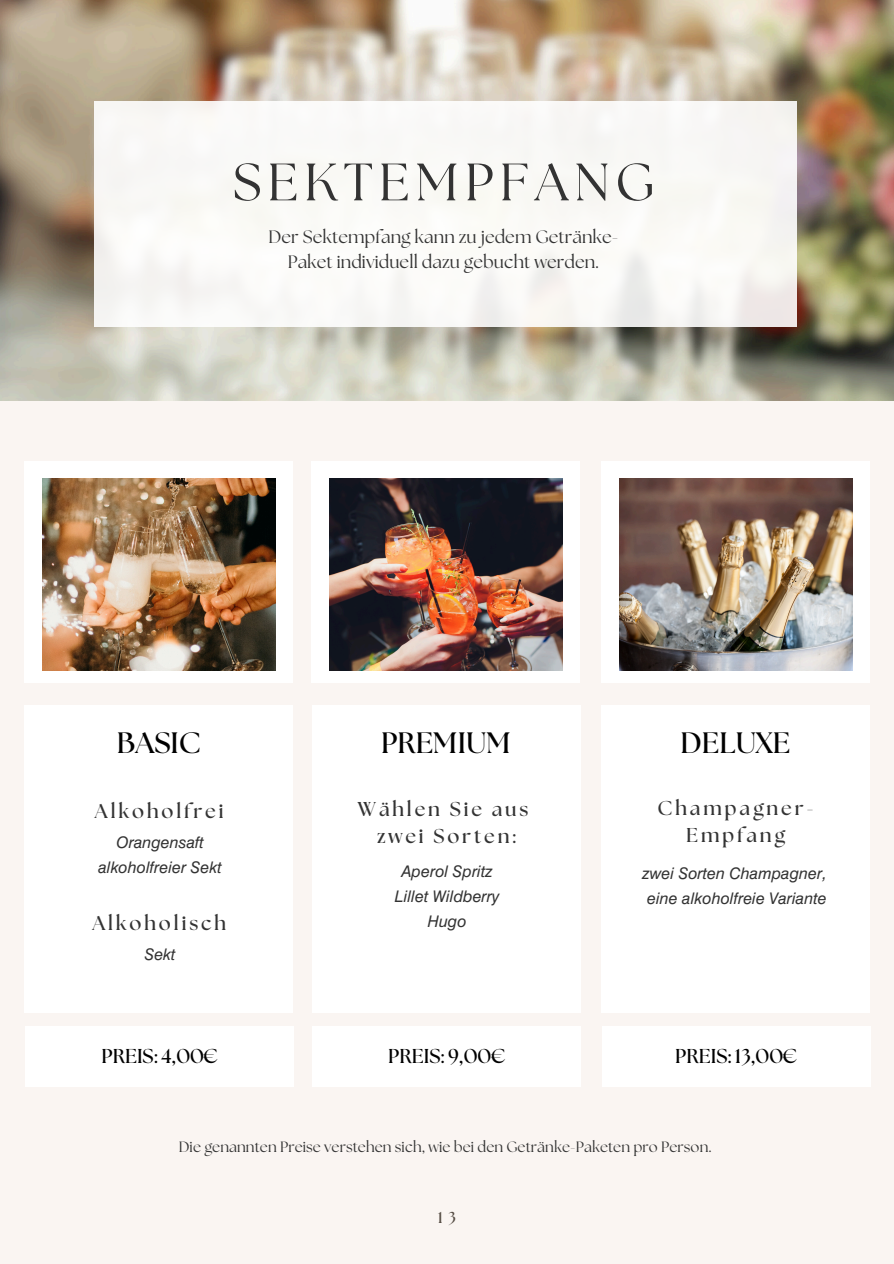
<style>
.page{position:relative;width:894px;height:1264px;background:#fff}
.page>*{position:absolute;margin:0;border:0;box-sizing:border-box;transform-origin:0 0}
.t1{font:52.5px "The Seasons";letter-spacing:.11em;color:#333}
.t2{font:700 29.4px "The Seasons";color:#000}
.t3{font:700 20.1px "The Seasons";color:#000}
.t4{font:700 19.95px/27.2px "The Seasons";letter-spacing:.14em;color:#333;text-align:center}
.t5{font:18px/24.8px "The Seasons";letter-spacing:.005em;color:#333;text-align:center}
.t6{font:italic 16.05px "Swiss 721";letter-spacing:.005em;color:#333}
.t7{font:700 15.9px "The Seasons";color:#544b43}
.t8{font:15px "The Seasons";letter-spacing:.005em;color:#333}
</style>
<div class="page">
<div style="left:0;top:0;width:893px;height:1263px;background:#faf5f2"></div>
<img style="left:0;top:0;width:893px;height:400px">
<div style="left:311px;top:705px;width:269px;height:307px;background:#fff"></div>
<div style="left:312px;top:1026px;width:269px;height:61px;background:#fff"></div>
<div style="left:311px;top:461px;width:269px;height:222px;background:#fff"></div>
<img style="left:329px;top:479px;width:233px;height:191px">
<div style="left:94px;top:101px;width:702px;height:226px;background:#f9f9f6"></div>
<div style="left:25px;top:705px;width:268px;height:307px;background:#fff"></div>
<div style="left:25px;top:1026px;width:269px;height:61px;background:#fff"></div>
<div style="left:25px;top:461px;width:268px;height:222px;background:#fff"></div>
<img style="left:43px;top:479px;width:232px;height:191px">
<div style="left:601px;top:705px;width:268px;height:307px;background:#fff"></div>
<div style="left:601px;top:1026px;width:269px;height:61px;background:#fff"></div>
<div style="left:601px;top:461px;width:268px;height:222px;background:#fff"></div>
<img style="left:619px;top:479px;width:232px;height:191px">
<p class="t1" style="left:232px;top:158px;width:423px">SEKTEMPFANG</p>
<h4 class="t5" style="left:268px;top:225px;width:351px">Der Sektempfang kann zu jedem Getränke-<br>Paket individuell dazu gebucht werden.</h4>
<h3 class="t2" style="left:117px;top:729px;width:86px">BASIC</h3>
<p class="t4" style="left:95px;top:798px;width:130px">Alkoholfrei</p>
<h2 class="t6" style="left:116px;top:832px;width:89px">Orangensaft</h2>
<h4 class="t6" style="left:98px;top:857px;width:125px">alkoholfreier Sekt</h4>
<p class="t4" style="left:92px;top:910px;width:135px">Alkoholisch</p>
<p class="t6" style="left:145px;top:944px;width:32px">Sekt</p>
<h3 class="t3" style="left:101px;top:1046px;width:118px">PREIS: 4,00€</h3>
<h5 class="t2" style="left:381px;top:729px;width:131px">PREMIUM</h5>
<h2 class="t2" style="left:680px;top:729px;width:111px">DELUXE</h2>
<p class="t4" style="left:357px;top:796px;width:172px">Wählen Sie aus zwei Sorten:</p>
<p class="t4" style="left:657px;top:795px;width:158px">Champagner-<br>Empfang</p>
<h1 class="t6" style="left:402px;top:861px;width:92px">Aperol Spritz</h1>
<h2 class="t6" style="left:394px;top:886px;width:106px">Lillet Wildberry</h2>
<h4 class="t6" style="left:427px;top:911px;width:40px">Hugo</h4>
<h4 class="t6" style="left:642px;top:863px;width:186px">zwei Sorten Champagner,</h4>
<p class="t6" style="left:647px;top:888px;width:181px">eine alkoholfreie Variante</p>
<p class="t3" style="left:388px;top:1046px;width:118px">PREIS: 9,00€</p>
<h3 class="t3" style="left:675px;top:1046px;width:123px">PREIS: 13,00€</h3>
<p class="t8" style="left:179px;top:1139px;width:534px">Die genannten Preise verstehen sich, wie bei den Getränke-Paketen pro Person.</p>
<p class="t7" style="left:438px;top:1210px;width:19px">1 3</p>
</div>
